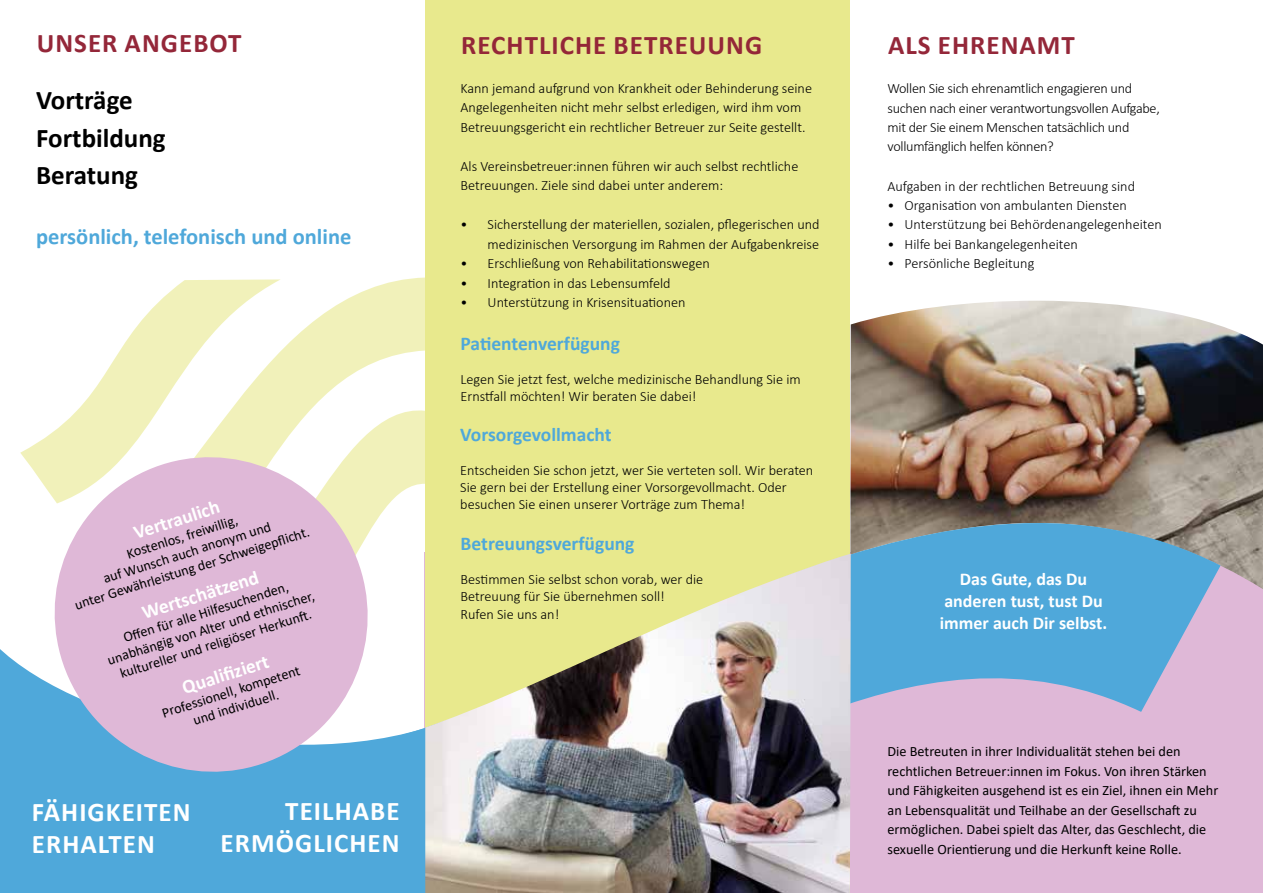
<style>
.page{position:relative;width:1263px;height:893px;background:#fff}
.page>*{position:absolute;margin:0;border:0;box-sizing:border-box;transform-origin:0 0}
.t1{font:700 27px/32.4px "Calibri";letter-spacing:.04em;color:#fff;text-align:right}
.t2{font:700 27px/37.5px "Calibri";color:#000}
.t3{font:700 27px "Calibri";letter-spacing:.04em;color:#942739}
.t4{font:700 27px "Calibri";letter-spacing:.04em;color:#942738}
.t5{font:700 22.5px "Calibri";color:#4fa8da}
.t6{font:700 19.5px "Calibri";color:#4fa8da}
.t7{font:700 19.5px "Calibri";color:#fff}
.t8{font:700 18px/21.6px "Calibri";color:#fff;text-align:center}
.t9{font:300 14.25px/17.1px "Calibri";color:#000}
.t10{font:14.25px/19.5px "Calibri";color:#000;text-align:center}
.t11{font:300 14.25px/19.5px "Calibri";letter-spacing:-.02em;color:#000}
</style>
<div class="page">
<div style="left:0;top:649px;width:256px;height:244px;background:#4fa8da"></div>
<div style="left:425px;top:553px;width:838px;height:340px;background:#dfb8d7"></div>
<img style="left:850px;top:301px;width:413px;height:288px">
<div style="left:426px;top:0;width:424px;height:893px;background:#e8e98d"></div>
<svg style="left:256px;top:496px;width:964px;height:397px"></svg>
<img style="left:425px;top:554px;width:426px;height:339px">
<svg style="left:389px;top:596px;width:36px;height:77px"></svg>
<svg style="left:281px;top:278px;width:144px;height:318px;fill:#f1f1ba"></svg>
<svg style="left:20px;top:279px;width:261px;height:191px"></svg>
<svg style="left:33px;top:435px;width:356px;height:359px;fill:#dfb8d7"></svg>
<h1 class="t3" style="left:37px;top:24px;width:206px">UNSER ANGEBOT</h1>
<h1 class="t2" style="left:36px;top:81px;width:131px">Vorträge<br>Fortbildung<br>Beratung</h1>
<h2 class="t5" style="left:36px;top:221px;width:317px">persönlich, telefonisch und online</h2>
<h3 class="t7" style="left:130px;top:520px;width:90px;rotate:-18deg">Vertraulich</h3>
<p class="t10" style="left:63px;top:564px;width:247px;line-height:16.5px;rotate:-17deg">Kostenlos, freiwillig,<br>auf Wunsch auch anonym und<br>unter Gewährleistung der Schweigepfl icht.</p>
<h3 class="t7" style="left:138px;top:600px;width:123px;rotate:-18deg">Wertschätzend</h3>
<p class="t10" style="left:100px;top:635px;width:218px;line-height:16.5px;rotate:-17deg">Off en für alle Hilfesuchenden, unabhängig von Alter und ethnischer, kultureller und religiöser Herkunft .</p>
<h3 class="t7" style="left:178px;top:675px;width:91px;rotate:-18deg">Qualifi ziert</h3>
<p class="t10" style="left:160px;top:704px;width:145px;line-height:16.5px;rotate:-17deg">Professionell, kompetent und individuell.</p>
<h1 class="t1" style="left:32px;top:795px;width:160px;text-align:left">FÄHIGKEITEN<br>ERHALTEN</h1>
<h1 class="t1" style="left:221px;top:794px;width:180px">TEILHABE<br>ERMÖGLICHEN</h1>
<h1 class="t4" style="left:461px;top:26px;width:303px">RECHTLICHE BETREUUNG</h1>
<p class="t9" style="left:461px;top:78px;width:353px;line-height:19.5px">Kann jemand aufgrund von Krankheit oder Behinderung seine<br>Angelegenheiten nicht mehr selbst erledigen, wird ihm vom<br>Betreuungsgericht ein rechtlicher Betreuer zur Seite gestellt.</p>
<p class="t9" style="left:461px;top:156px;width:339px;line-height:19.5px">Als Vereinsbetreuer:innen führen wir auch selbst rechtliche<br>Betreuungen. Ziele sind dabei unter anderem:</p>
<p class="t9" style="left:461px;top:215px;width:360px;line-height:19.5px;text-align:right">• Sicherstellung der materiellen, sozialen, pflegerischen und medizinischen Versorgung im Rahmen der Aufgabenkreise</p>
<p class="t9" style="left:461px;top:255px;width:251px">• Erschließung von Rehabilitationswegen</p>
<p class="t9" style="left:461px;top:275px;width:212px">• Integration in das Lebensumfeld</p>
<p class="t9" style="left:461px;top:294px;width:226px">• Unterstützung in Krisensituationen</p>
<h3 class="t6" style="left:461px;top:329px;width:161px">Patientenverfügung</h3>
<p class="t9" style="left:461px;top:370px;width:342px">Legen Sie jetzt fest, welche medizinische Behandlung Sie im<br>Ernstfall möchten! Wir beraten Sie dabei!</p>
<h3 class="t6" style="left:460px;top:420px;width:153px">Vorsorgevollmacht</h3>
<p class="t9" style="left:460px;top:461px;width:355px">Entscheiden Sie schon jetzt, wer Sie verteten soll. Wir beraten<br>Sie gern bei der Erstellung einer Vorsorgevollmacht. Oder besuchen Sie einen unserer Vorträge zum Thema!</p>
<h3 class="t6" style="left:461px;top:530px;width:175px">Betreuungsverfügung</h3>
<p class="t9" style="left:461px;top:571px;width:244px">Bestimmen Sie selbst schon vorab, wer die<br>Betreuung für Sie übernehmen soll!<br>Rufen Sie uns an!</p>
<h1 class="t3" style="left:888px;top:26px;width:188px">ALS EHRENAMT</h1>
<p class="t11" style="left:887px;top:78px;width:274px">Wollen Sie sich ehrenamtlich engagieren und suchen nach einer verantwortungsvollen Aufgabe, mit der Sie einem Menschen tatsächlich und vollumfänglich helfen können?</p>
<p class="t9" style="left:887px;top:177px;width:249px">Aufgaben in der rechtlichen Betreuung sind</p>
<p class="t9" style="left:887px;top:197px;width:241px">• Organisation von ambulanten Diensten</p>
<p class="t9" style="left:887px;top:216px;width:276px">• Unterstützung bei Behördenangelegenheiten</p>
<p class="t9" style="left:887px;top:236px;width:192px">• Hilfe bei Bankangelegenheiten</p>
<p class="t9" style="left:887px;top:255px;width:148px">• Persönliche Begleitung</p>
<p class="t8" style="left:940px;top:568px;width:169px">Das Gute, das Du anderen tust, tust Du immer auch Dir selbst.</p>
<p class="t10" style="left:887px;top:741px;width:332px;text-align:left">Die Betreuten in ihrer Individualität stehen bei den rechtlichen Betreuer:innen im Fokus. Von ihren Stärken und Fähigkeiten ausgehend ist es ein Ziel, ihnen ein Mehr an Lebensqualität und Teilhabe an der Gesellschaft zu ermöglichen. Dabei spielt das Alter, das Geschlecht, die sexuelle Orientierung und die Herkunft keine Rolle.</p>
</div>
